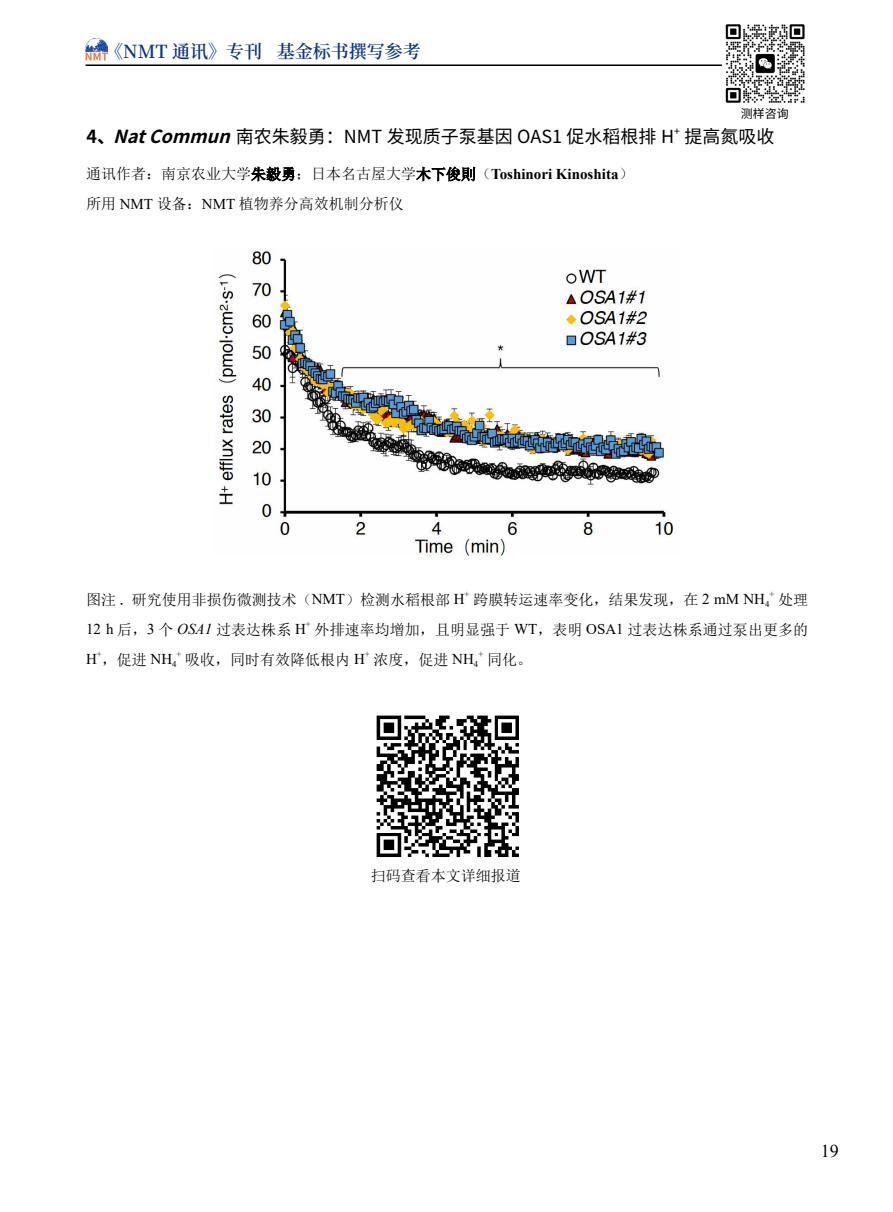
<style>
.page{position:relative;width:893px;height:1212px;background:#fff}
.page>*{position:absolute;margin:0;border:0;box-sizing:border-box;transform-origin:0 0}
.t1{font:18px "Noto Sans Hans";color:#000}
.t2{font:600 18px "Source Han Serif CN";color:#0c3388}
.t3{font:18px "Times New Roman";color:#000}
.t4{font:15px/30px "Sim Sun";color:#000}
.t5{font:15px "Times New Roman";color:#000}
.t6{font:12px "Noto Sans Hans";color:#000}
.t7{font:10.5px "Noto Sans Hans";color:#000}
.t8{font:8.7px "Times New Roman";color:#000}
.s1{font-weight:700}
.s2{font-weight:700;font-style:italic}
.s3{font-family:"Times New Roman";font-weight:700}
.s4{font-family:"Times New Roman"}
.s5{font-family:"Times New Roman";font-style:italic}
.s6{font-family:"Sim Sun"}
</style>
<div class="page">
<hr style="left:86px;top:64px;width:721px;height:2px;background:#000">
<img style="left:86px;top:38px;width:22px;height:22px">
<img style="left:722px;top:24px;width:85px;height:79px">
<img style="left:376px;top:715px;width:143px;height:142px">
<img style="left:218px;top:249px;width:456px;height:306px">
<svg style="left:251px;top:166px;width:44px;height:16px"></svg>
<svg style="left:416px;top:166px;width:60px;height:16px"></svg>
<p class="t2" style="left:105px;top:41px;width:317px">《NMT 通讯》专刊 基金标书撰写参考</p>
<p class="t6" style="left:741px;top:106px;width:49px">测样咨询</p>
<p class="t1" style="left:87px;top:127px;width:589px"><span class="s1">4、</span><span class="s2">NatCommun</span>南农朱毅勇：NMT 发现质子泵基因 OAS1 促水稻根排 H</p>
<p class="t7" style="left:674px;top:125px;width:7px">+</p>
<p class="t1" style="left:684px;top:127px;width:91px">提高氮吸收</p>
<p class="t4" style="left:86px;top:159px;width:549px">通讯作者：南京农业大学朱毅勇；日本名古屋大学木下俊則（<span class="s3">Toshinori Kinoshita</span>）所用 <span class="s4">NMT</span> 设备：<span class="s4">NMT</span> 植物养分高效机制分析仪</p>
<p class="t4" style="left:86px;top:584px;width:380px">图注 . 研究使用非损伤微测技术（<span class="s4">NMT</span>）检测水稻根部 <span class="s4">H</span></p>
<p class="t8" style="left:465px;top:588px;width:6px">+</p>
<p class="t4" style="left:473px;top:584px;width:298px">跨膜转运速率变化，结果发现，在 <span class="s4">2 mM NH</span><sub>4</sub></p>
<p class="t8" style="left:769px;top:588px;width:6px">+</p>
<p class="t4" style="left:778px;top:584px;width:31px">处理</p>
<p class="t4" style="left:86px;top:614px;width:221px"><span class="s4">12 h</span> 后，<span class="s4">3</span> 个 <span class="s5">OSA1</span> 过表达株系 <span class="s4">H</span></p>
<p class="t8" style="left:306px;top:618px;width:6px">+</p>
<p class="t4" style="left:315px;top:614px;width:495px">外排速率均增加，且明显强于 <span class="s4">WT</span>，表明 <span class="s4">OSA1</span> 过表达株系通过泵出更多的</p>
<p class="t5" style="left:86px;top:648px;width:92px">H <span class="s6">，促进</span> NH<sub>4</sub></p>
<p class="t8" style="left:97px;top:648px;width:6px">+</p>
<p class="t8" style="left:177px;top:648px;width:6px">+</p>
<p class="t4" style="left:185px;top:644px;width:181px">吸收，同时有效降低根内 <span class="s4">H</span></p>
<p class="t8" style="left:365px;top:648px;width:6px">+</p>
<p class="t4" style="left:374px;top:644px;width:106px">浓度，促进 <span class="s4">NH</span><sub>4</sub></p>
<p class="t8" style="left:478px;top:648px;width:6px">+</p>
<p class="t4" style="left:487px;top:644px;width:46px">同化。</p>
<p class="t4" style="left:371px;top:861px;width:151px">扫码查看本文详细报道</p>
<p class="t3" style="left:821px;top:1138px;width:19px">19</p>
</div>
